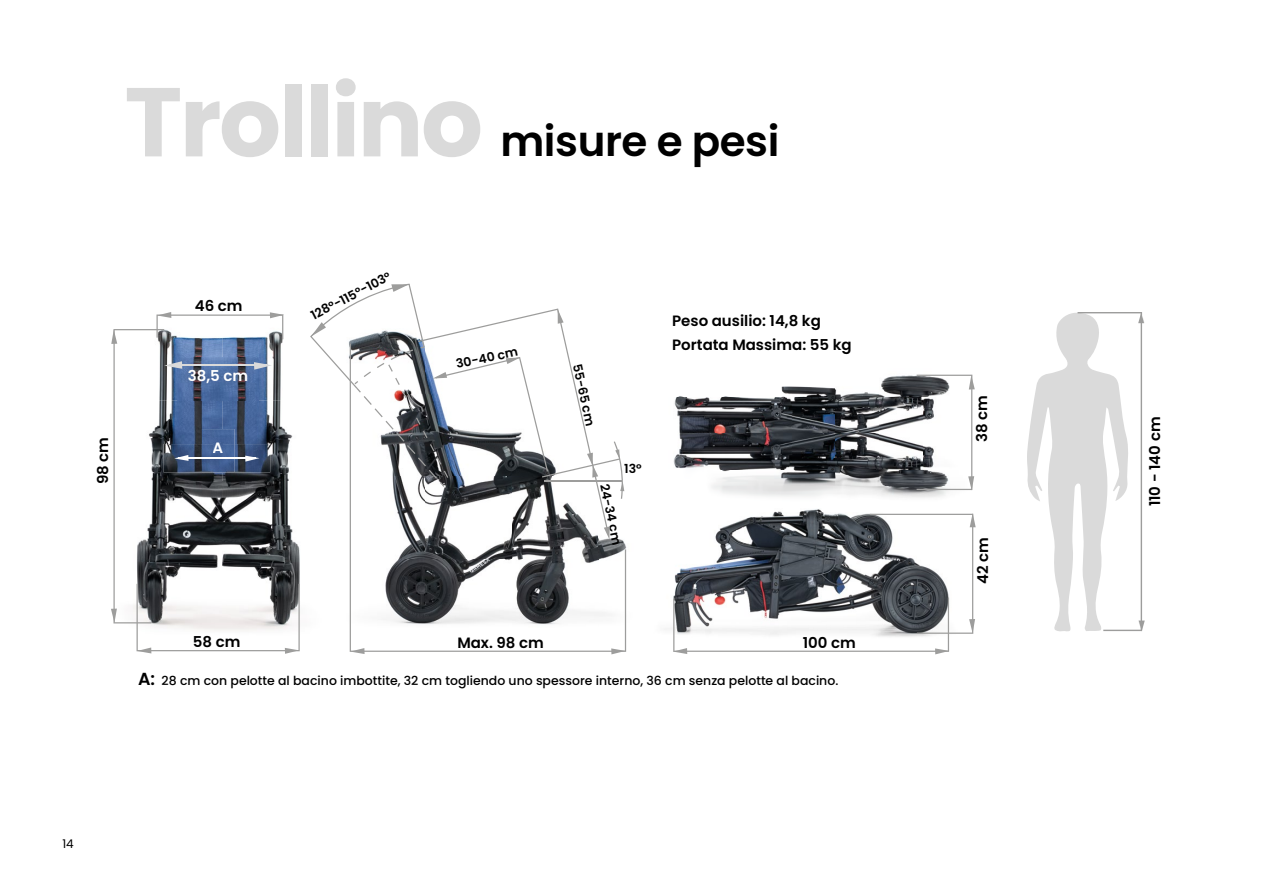
<style>
.page{position:relative;width:1263px;height:893px;background:#fff}
.page>*{position:absolute;margin:0;border:0;box-sizing:border-box;transform-origin:0 0}
.t1{font:700 97.5px "Poppins";letter-spacing:-.025em;color:#dadada}
.t2{font:600 42px "Poppins";letter-spacing:-.01em;color:#000}
.t3{font:600 15px/24.2px "Poppins";color:#000}
.t4{font:600 15px "Poppins";color:#fff}
.t5{font:500 12.45px "Poppins";color:#000}
.t6{font:600 12.45px "Poppins";color:#000}
.t7{font:12px "Poppins";color:#000}
.s1{font-weight:600;font-size:17.4px}
</style>
<div class="page">
<img style="left:673px;top:374px;width:294px;height:97px">
<img style="left:712px;top:471px;width:204px;height:16px">
<img style="left:712px;top:487px;width:249px;height:11px">
<svg style="left:350px;top:490px;width:276px;height:162px"></svg>
<svg style="left:350px;top:648px;width:15px;height:6px"></svg>
<svg style="left:611px;top:648px;width:14px;height:6px"></svg>
<svg style="left:916px;top:375px;width:59px;height:115px"></svg>
<svg style="left:673px;top:513px;width:303px;height:141px"></svg>
<svg style="left:111px;top:312px;width:189px;height:342px"></svg>
<hr style="left:169px;top:365px;width:98px;height:1px;background:#dadada">
<svg style="left:1027px;top:312px;width:118px;height:320px"></svg>
<svg style="left:310px;top:284px;width:314px;height:255px"></svg>
<h1 class="t1" style="left:125px;top:66px;width:360px">Trollino</h1>
<h2 class="t2" style="left:500px;top:117px;width:281px">misure e pesi</h2>
<p class="t3" style="left:91px;top:484px;width:49px;rotate:-90deg">98 cm</p>
<p class="t3" style="left:195px;top:294px;width:49px">46 cm</p>
<p class="t4" style="left:188px;top:367px;width:62px">38,5 cm</p>
<p class="t4" style="left:213px;top:439px;width:12px">A</p>
<p class="t6" style="left:309px;top:309px;width:90px;rotate:-27deg">128°-115°-103°</p>
<p class="t6" style="left:455px;top:357px;width:64px;rotate:-12deg">30-40 cm</p>
<p class="t6" style="left:584px;top:363px;width:64px;rotate:78deg">55-65 cm</p>
<p class="t6" style="left:624px;top:462px;width:19px">13°</p>
<p class="t6" style="left:611px;top:482px;width:63px;rotate:78deg">24-34 cm</p>
<p class="t3" style="left:672px;top:308px;width:181px">Peso ausilio: 14,8 kg<br>Portata Massima: 55 kg</p>
<p class="t3" style="left:193px;top:630px;width:49px">58 cm</p>
<p class="t3" style="left:457px;top:631px;width:88px">Max. 98 cm</p>
<p class="t3" style="left:803px;top:631px;width:55px">100 cm</p>
<p class="t5" style="left:138px;top:673px;width:702px"><span class="s1">A:</span> 28 cm con pelotte al bacino imbottite, 32 cm togliendo uno spessore interno, 36 cm senza pelotte al bacino.</p>
<p class="t7" style="left:62px;top:837px;width:13px">14</p>
<p class="t3" style="left:970px;top:442px;width:48px;rotate:-90deg">38 cm</p>
<p class="t3" style="left:971px;top:584px;width:48px;rotate:-90deg">42 cm</p>
<p class="t3" style="left:1143px;top:506px;width:91px;rotate:-90deg">110 - 140 cm</p>
</div>
